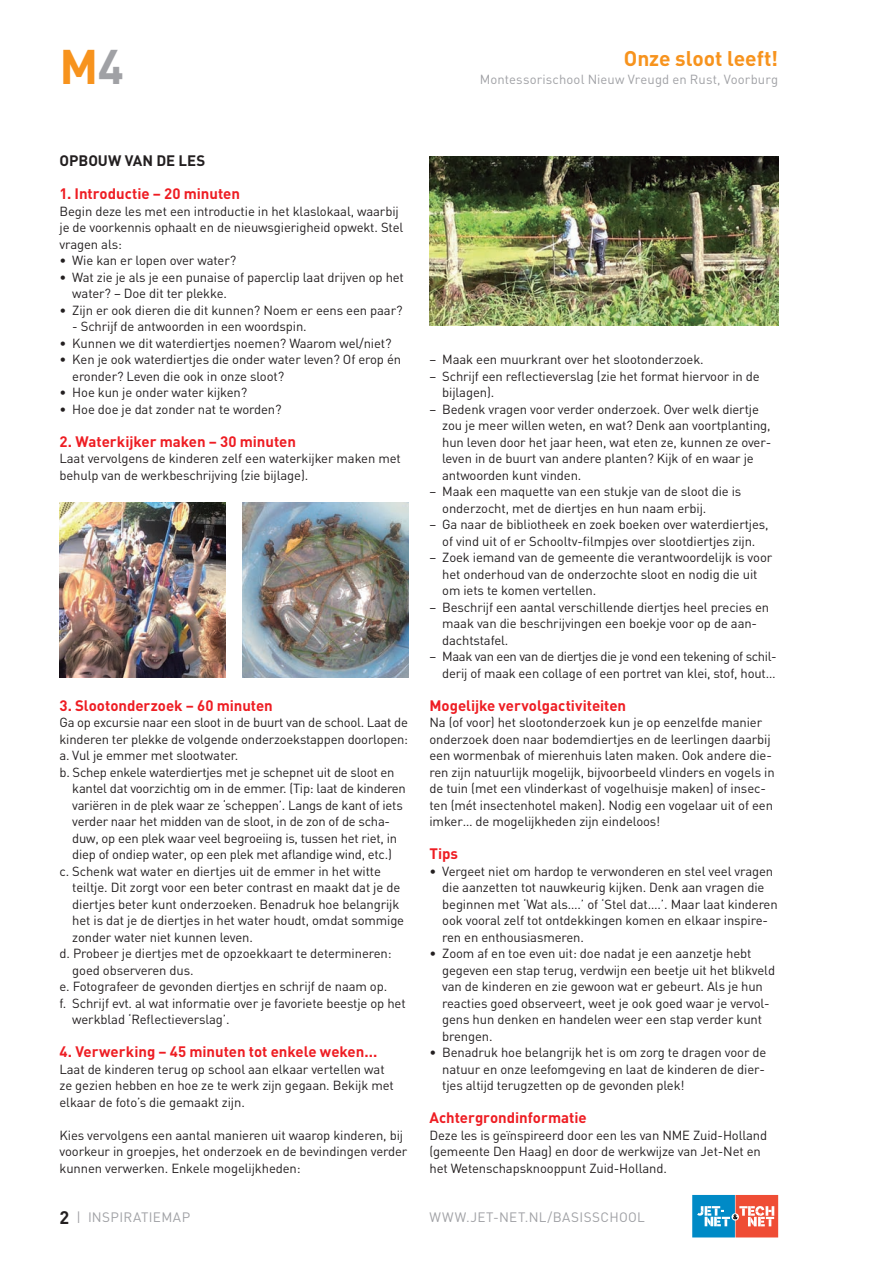
<style>
.page{position:relative;width:893px;height:1263px;background:#fff}
.page>*{position:absolute;margin:0;border:0;box-sizing:border-box;transform-origin:0 0}
.kop{font:700 48px "DIN";color:#f7931d}
.Tussenkopje_10pt_roo{font:700 21px "DIN";letter-spacing:-.005em;color:#f7931d}
.Tussenkopje_10pt_roo-2{font:700 15px "DIN";letter-spacing:-.005em;color:#ee1d23}
.Tussenkopje_10pt_zwa{font:700 15px "DIN";color:#231f20}
.t1{font:13.5px "DIN";letter-spacing:.03em;color:#a0a1a5}
._2__Platte_tekst{font:13.05px/16.5px "DIN";letter-spacing:-.01em;color:#231f20}
._2__Platte_tekst-2{font:13.05px/16.5px "DIN";letter-spacing:-.03em;color:#231f20;text-align:right}
._2__Platte_tekst-3{font:13.05px "DIN";letter-spacing:.01em;color:#a0a1a5}
.s1{color:#a0a1a5}
.s2{font-weight:700;font-size:18px;color:#231f20}
</style>
<div class="page">
<svg style="left:692px;top:1195px;width:86px;height:42px;background:#8d8696"></svg>
<img style="left:60px;top:503px;width:165px;height:175px">
<img style="left:242px;top:503px;width:166px;height:175px">
<img style="left:429px;top:156px;width:349px;height:169px">
<p class="kop" style="left:60px;top:34px;width:66px">M<span class="s1">4</span></p>
<p class="Tussenkopje_10pt_roo" style="left:624px;top:44px;width:156px">Onze sloot leeft!</p>
<p class="_2__Platte_tekst-3" style="left:480px;top:71px;width:300px">Montessorischool Nieuw Vreugd en Rust, Voorburg</p>
<p class="Tussenkopje_10pt_zwa" style="left:60px;top:151px;width:147px">OPBOUW VAN DE LES</p>
<p class="Tussenkopje_10pt_roo-2" style="left:60px;top:184px;width:182px">1. Introductie – 20 minuten</p>
<p class="_2__Platte_tekst" style="left:60px;top:203px;width:345px">Begin deze les met een introductie in het klaslokaal, waarbij je de voorkennis ophaalt en de nieuwsgierigheid opwekt. Stel vragen als:</p>
<p class="_2__Platte_tekst" style="left:60px;top:252px;width:178px">• Wie kan er lopen over water?</p>
<p class="_2__Platte_tekst" style="left:72px;top:269px;width:333px;text-indent:-13px">• Wat zie je als je een punaise of paperclip laat drijven op het water? – Doe dit ter plekke.</p>
<p class="_2__Platte_tekst" style="left:60px;top:302px;width:344px">• Zijn er ook dieren die dit kunnen? Noem er eens een paar?</p>
<p class="_2__Platte_tekst" style="left:72px;top:318px;width:236px">- Schrijf de antwoorden in een woordspin.</p>
<p class="_2__Platte_tekst" style="left:60px;top:335px;width:334px">• Kunnen we dit waterdiertjes noemen? Waarom wel/niet?</p>
<p class="_2__Platte_tekst" style="left:72px;top:351px;width:330px;text-indent:-13px">• Ken je ook waterdiertjes die onder water leven? Of erop én eronder? Leven die ook in onze sloot?</p>
<p class="_2__Platte_tekst" style="left:60px;top:384px;width:189px">• Hoe kun je onder water kijken?</p>
<p class="_2__Platte_tekst" style="left:60px;top:401px;width:223px">• Hoe doe je dat zonder nat te worden?</p>
<p class="Tussenkopje_10pt_roo-2" style="left:60px;top:431px;width:238px">2. Waterkijker maken – 30 minuten</p>
<p class="_2__Platte_tekst" style="left:60px;top:450px;width:343px">Laat vervolgens de kinderen zelf een waterkijker maken met behulp van de werkbeschrijving (zie bijlage).</p>
<p class="Tussenkopje_10pt_roo-2" style="left:60px;top:695px;width:215px">3. Slootonderzoek – 60 minuten</p>
<p class="_2__Platte_tekst" style="left:60px;top:714px;width:350px">Ga op excursie naar een sloot in de buurt van de school. Laat de kinderen ter plekke de volgende onderzoekstappen doorlopen:</p>
<p class="_2__Platte_tekst" style="left:60px;top:747px;width:180px">a. Vul je emmer met slootwater.</p>
<p class="_2__Platte_tekst" style="left:72px;top:764px;width:335px;text-indent:-13px">b. Schep enkele waterdiertjes met je schepnet uit de sloot en kantel dat voorzichtig om in de emmer. (Tip: laat de kinderen variëren in de plek waar ze ‘scheppen’. Langs de kant of iets verder naar het midden van de sloot, in de zon of de scha&shy;duw, op een plek waar veel begroeiing is, tussen het riet, in diep of ondiep water, op een plek met aflandige wind, etc.)</p>
<p class="_2__Platte_tekst" style="left:72px;top:863px;width:333px;text-indent:-13px">c. Schenk wat water en diertjes uit de emmer in het witte teiltje. Dit zorgt voor een beter contrast en maakt dat je de diertjes beter kunt onderzoeken. Benadruk hoe belangrijk het is dat je de diertjes in het water houdt, omdat sommige zonder water niet kunnen leven.</p>
<p class="_2__Platte_tekst" style="left:72px;top:945px;width:321px;text-indent:-13px">d. Probeer je diertjes met de opzoekkaart te determineren: goed observeren dus.</p>
<p class="_2__Platte_tekst" style="left:60px;top:978px;width:329px">e. Fotografeer de gevonden diertjes en schrijf de naam op.</p>
<p class="_2__Platte_tekst" style="left:72px;top:995px;width:335px;text-indent:-13px">f. Schrijf evt. al wat informatie over je favoriete beestje op het werkblad ‘Reflectieverslag’.</p>
<p class="Tussenkopje_10pt_roo-2" style="left:60px;top:1042px;width:319px">4. Verwerking – 45 minuten tot enkele weken...</p>
<p class="_2__Platte_tekst" style="left:60px;top:1061px;width:336px">Laat de kinderen terug op school aan elkaar vertellen wat ze gezien hebben en hoe ze te werk zijn gegaan. Bekijk met elkaar de foto’s die gemaakt zijn.</p>
<p class="_2__Platte_tekst" style="left:60px;top:1127px;width:349px">Kies vervolgens een aantal manieren uit waarop kinderen, bij voorkeur in groepjes, het onderzoek en de bevindingen verder kunnen verwerken. Enkele mogelijkheden:</p>
<p class="_2__Platte_tekst" style="left:429px;top:351px;width:276px">– Maak een muurkrant over het slootonderzoek.</p>
<p class="_2__Platte_tekst" style="left:442px;top:368px;width:319px;text-indent:-13px">– Schrijf een reflectieverslag (zie het format hiervoor in de bijlagen).</p>
<p class="_2__Platte_tekst" style="left:442px;top:401px;width:331px;text-indent:-13px">– Bedenk vragen voor verder onderzoek. Over welk diertje zou je meer willen weten, en wat? Denk aan voortplanting, hun leven door het jaar heen, wat eten ze, kunnen ze over&shy;leven in de buurt van andere planten? Kijk of en waar je antwoorden kunt vinden.</p>
<p class="_2__Platte_tekst" style="left:442px;top:483px;width:301px;text-indent:-13px">– Maak een maquette van een stukje van de sloot die is onderzocht, met de diertjes en hun naam erbij.</p>
<p class="_2__Platte_tekst" style="left:429px;top:516px;width:341px;text-align:center">– Ga naar de bibliotheek en zoek boeken over waterdiertjes, of vind uit of er Schooltv-filmpjes over slootdiertjes zijn.</p>
<p class="_2__Platte_tekst" style="left:442px;top:549px;width:332px;text-indent:-13px">– Zoek iemand van de gemeente die verantwoordelijk is voor het onderhoud van de onderzochte sloot en nodig die uit om iets te komen vertellen.</p>
<p class="_2__Platte_tekst" style="left:442px;top:599px;width:328px;text-indent:-13px">– Beschrijf een aantal verschillende diertjes heel precies en maak van die beschrijvingen een boekje voor op de aan&shy;dachtstafel.</p>
<p class="_2__Platte_tekst-2" style="left:429px;top:648px;width:349px">– Maak van een van de diertjes die je vond een tekening of schil&shy;derij of maak een collage of een portret van klei, stof, hout…</p>
<p class="Tussenkopje_10pt_roo-2" style="left:429px;top:695px;width:198px">Mogelijke vervolgactiviteiten</p>
<p class="_2__Platte_tekst" style="left:429px;top:714px;width:347px">Na (of voor) het slootonderzoek kun je op eenzelfde manier onderzoek doen naar bodemdiertjes en de leerlingen daarbij een wormenbak of mierenhuis laten maken. Ook andere die&shy;ren zijn natuurlijk mogelijk, bijvoorbeeld vlinders en vogels in de tuin (met een vlinderkast of vogelhuisje maken) of insec&shy;ten (mét insectenhotel maken). Nodig een vogelaar uit of een imker… de mogelijkheden zijn eindeloos!</p>
<p class="Tussenkopje_10pt_roo-2" style="left:429px;top:844px;width:30px">Tips</p>
<p class="_2__Platte_tekst" style="left:442px;top:863px;width:337px;text-indent:-13px">• Vergeet niet om hardop te verwonderen en stel veel vragen die aanzetten tot nauwkeurig kijken. Denk aan vragen die beginnen met ‘Wat als….’ of ‘Stel dat….’. Maar laat kinderen ook vooral zelf tot ontdekkingen komen en elkaar inspire&shy;ren en enthousiasmeren.</p>
<p class="_2__Platte_tekst" style="left:442px;top:945px;width:334px;text-indent:-13px">• Zoom af en toe even uit: doe nadat je een aanzetje hebt gegeven een stap terug, verdwijn een beetje uit het blikveld van de kinderen en zie gewoon wat er gebeurt. Als je hun reacties goed observeert, weet je ook goed waar je vervol&shy;gens hun denken en handelen weer een stap verder kunt brengen.</p>
<p class="_2__Platte_tekst" style="left:442px;top:1044px;width:326px;text-align:justify;text-indent:-13px">• Benadruk hoe belangrijk het is om zorg te dragen voor de natuur en onze leefomgeving en laat de kinderen de dier&shy;tjes altijd terugzetten op de gevonden plek!</p>
<p class="Tussenkopje_10pt_roo-2" style="left:429px;top:1108px;width:159px">Achtergrondinformatie</p>
<p class="_2__Platte_tekst" style="left:429px;top:1127px;width:339px">Deze les is geïnspireerd door een les van NME Zuid-Holland (gemeente Den Haag) en door de werkwijze van Jet-Net en het Wetenschapsknooppunt Zuid-Holland.</p>
<p class="t1" style="left:60px;top:1210px;width:132px"><span class="s2">2</span> | INSPIRATIEMAP</p>
<p class="t1" style="left:429px;top:1209px;width:217px">WWW.JET-NET.NL/BASISSCHOOL</p>
</div>
